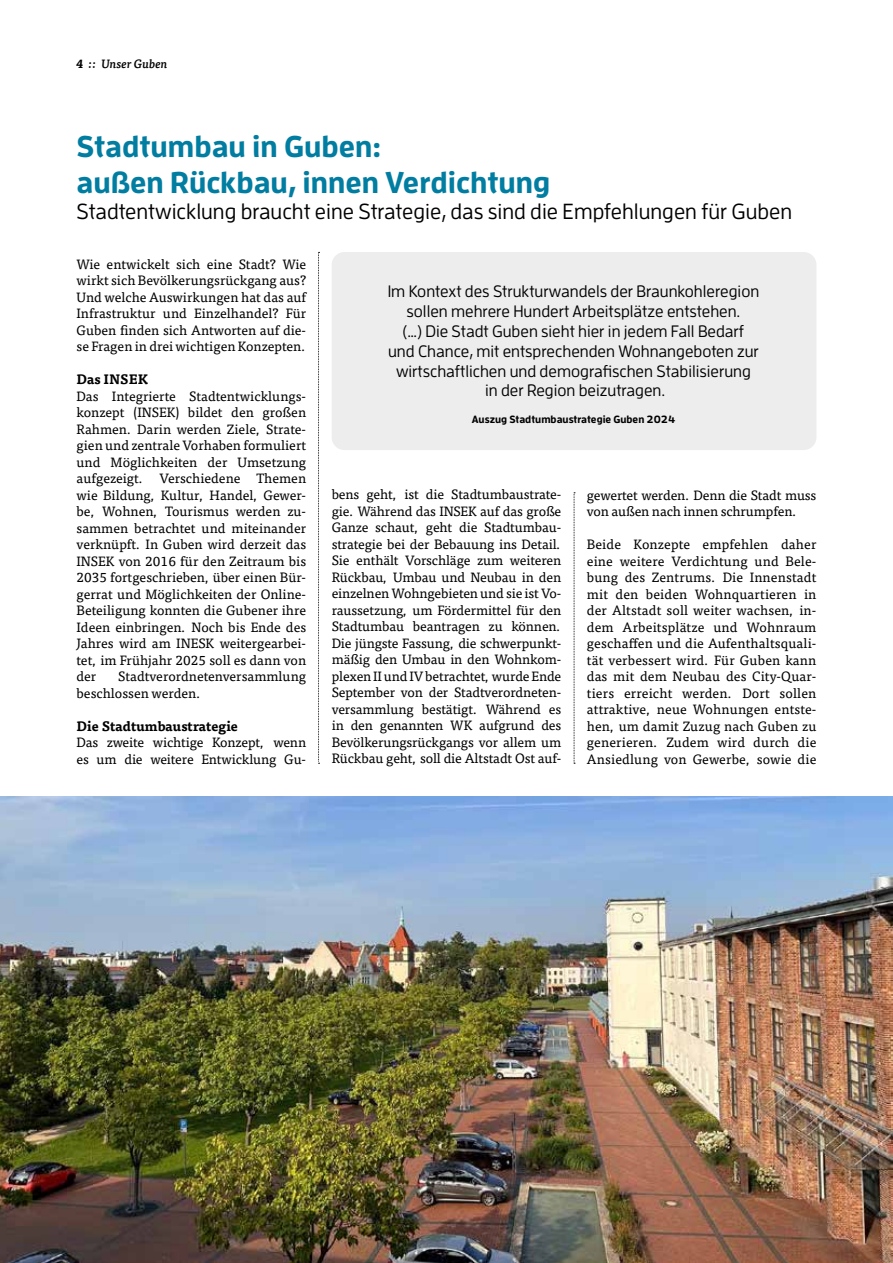
<style>
.page{position:relative;width:893px;height:1263px;background:#fff}
.page>*{position:absolute;margin:0;border:0;box-sizing:border-box;transform-origin:0 0}
.t1{font:700 30px/36px "Enzo OT";color:#007da1}
.t2{font:500 21.75px "Enzo OT";color:#000}
.t3{font:500 16.5px/19.8px "Enzo OT";color:#000;text-align:center}
.t4{font:13.5px/16.5px "Tisa Pro";letter-spacing:-.01em;color:#000;text-align:justify}
.t5{font:700 13.5px "Tisa Pro";color:#000}
.t6{font:italic 500 12px "Tisa Pro";color:#000}
.t7{font:700 10.5px "Enzo OT";color:#000}
.s1{font-weight:700}
</style>
<div class="page">
<div style="left:332px;top:252px;width:484px;height:198px;background:#ededed;border-radius:13px"></div>
<img style="left:0;top:796px;width:893px;height:467px">
<svg style="left:574px;top:492px;width:1px;height:272px"></svg>
<svg style="left:318px;top:252px;width:2px;height:512px"></svg>
<p class="t6" style="left:77px;top:55px;width:93px"><span class="s1">4</span> :: Unser Guben</p>
<h1 class="t1" style="left:77px;top:127px;width:475px">Stadtumbau in Guben:<br>außen Rückbau, innen Verdichtung</h1>
<h2 class="t2" style="left:77px;top:199px;width:717px">Stadtentwicklung braucht eine Strategie, das sind die Empfehlungen für Guben</h2>
<p class="t4" style="left:77px;top:255px;width:231px">Wie entwickelt sich eine Stadt? Wie wirkt sich Bevölkerungsrückgang aus?<br>Und welche Auswirkungen hat das auf Infrastruktur und Einzelhandel? Für Guben finden sich Antworten auf die&shy;se Fragen in drei wichtigen Konzepten.</p>
<p class="t5" style="left:77px;top:368px;width:73px">Das INSEK</p>
<p class="t4" style="left:77px;top:387px;width:231px">Das Integrierte Stadtentwicklungs&shy;konzept (INSEK) bildet den großen Rahmen. Darin werden Ziele, Strate&shy;gien und zentrale Vorhaben formuliert und Möglichkeiten der Umsetzung aufgezeigt. Verschiedene Themen wie Bildung, Kultur, Handel, Gewer&shy;be, Wohnen, Tourismus werden zu&shy;sammen betrachtet und miteinander verknüpft. In Guben wird derzeit das INSEK von 2016 für den Zeitraum bis 2035 fortgeschrieben, über einen Bür&shy;gerrat und Möglichkeiten der Online-Beteiligung konnten die Gubener ihre Ideen einbringen. Noch bis Ende des Jahres wird am INESK weitergearbei&shy;tet, im Frühjahr 2025 soll es dann von der</p>
<p class="t3" style="left:388px;top:281px;width:373px">Im Kontext des Strukturwandels der Braunkohleregion sollen mehrere Hundert Arbeitsplätze entstehen.<br>(…) Die Stadt Guben sieht hier in jedem Fall Bedarf und Chance, mit entsprechenden Wohnangeboten zur wirtschaftlichen und demografischen Stabilisierung in der Region beizutragen.</p>
<p class="t7" style="left:472px;top:413px;width:205px">Auszug Stadtumbaustrategie Guben 2024</p>
<p class="t4" style="left:332px;top:486px;width:231px">bens geht, ist die Stadtumbaustrate&shy;gie. Während das INSEK auf das große Ganze schaut, geht die Stadtumbau&shy;strategie bei der Bebauung ins Detail.<br>Sie enthält Vorschläge zum weiteren Rückbau, Umbau und Neubau in den einzelnen Wohngebieten und sie ist Vo&shy;raussetzung, um Fördermittel für den Stadtumbau beantragen zu können.<br>Die jüngste Fassung, die schwerpunkt&shy;mäßig den Umbau in den Wohnkom&shy;plexen II und IV betrachtet, wurde Ende September von der Stadtverordneten&shy;versammlung bestätigt. Während es in den genannten WK aufgrund des Bevölkerungsrückgangs vor allem um Rückbau geht, soll die Altstadt Ost auf-</p>
<p class="t4" style="left:587px;top:486px;width:231px">gewertet werden. Denn die Stadt muss von außen nach innen schrumpfen.</p>
<p class="t4" style="left:587px;top:535px;width:231px">Beide Konzepte empfehlen daher eine weitere Verdichtung und Bele&shy;bung des Zentrums. Die Innenstadt mit den beiden Wohnquartieren in der Altstadt soll weiter wachsen, in&shy;dem Arbeitsplätze und Wohnraum geschaffen und die Aufenthaltsquali&shy;tät verbessert wird. Für Guben kann das mit dem Neubau des City-Quar&shy;tiers erreicht werden. Dort sollen attraktive, neue Wohnungen entste&shy;hen, um damit Zuzug nach Guben zu generieren. Zudem wird durch die Ansiedlung von Gewerbe, sowie die</p>
<p class="t4" style="left:77px;top:667px;width:231px;text-indent:42px">Stadtverordnetenversammlung beschlossen werden.</p>
<p class="t5" style="left:77px;top:715px;width:163px">Die Stadtumbaustrategie</p>
<p class="t4" style="left:77px;top:733px;width:231px">Das zweite wichtige Konzept, wenn es um die weitere Entwicklung Gu-</p>
</div>
